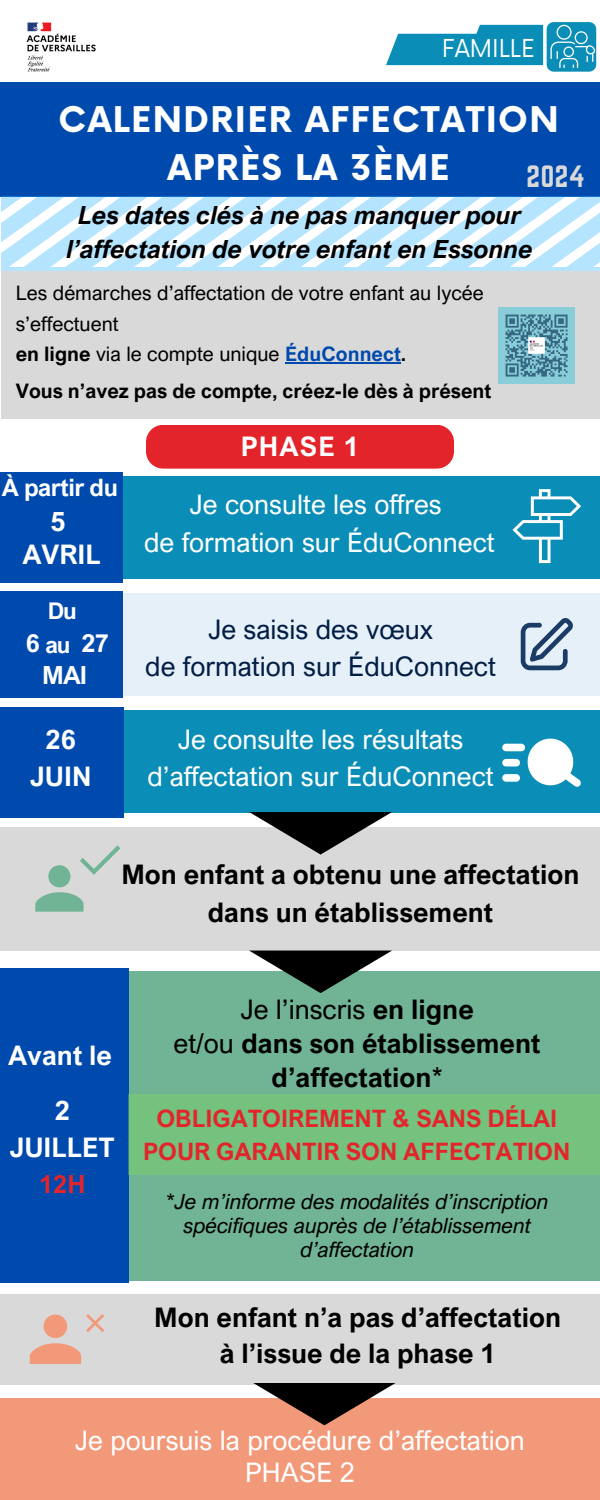
<style>
.page{position:relative;width:600px;height:1500px;background:#fff}
.page>*{position:absolute;margin:0;border:0;box-sizing:border-box;transform-origin:0 0}
.t1{font:700 34.5px/48.8px "Now";letter-spacing:.04em;color:#fff;text-align:center}
.t2{font:700 27px/37.5px "Arial Nova";color:#000;text-align:center}
.t3{font:27px/37.5px "Arial Nova";color:#fff;text-align:center}
.t4{font:27px/37.5px "Arial Nova";color:#021e45;text-align:center}
.t5{font:700 27px/37.5px "Arial Nova";color:#fff;text-align:center}
.t6{font:27px "Arial Nova";color:#000}
.t7{font:27px "Norwester";color:#d9d9d9}
.t8{font:italic 700 25px/34.5px "Arial Nova";color:#000;text-align:center}
.t9{font:700 25px/32.2px "Arial Nova";color:#fff;text-align:center}
.t10{font:700 25px "Arial Nova";color:#e3252b}
.t11{font:24.1px "Now";color:#fff}
.t12{font:700 24px/33px "Arial Nova";color:#e3252b;text-align:center}
.t13{font:700 24px "Arial Nova";letter-spacing:-.02em;color:#fff}
.t14{font:700 23px "Arial Nova";color:#fff}
.t15{font:italic 21px/24px "Arial Nova";color:#000;text-align:center}
.t16{font:20px/30.7px "Arial Nova";color:#000}
.t17{font:700 20px "Arial Nova";color:#000}
.s1{font-weight:700}
.s2{font-weight:700;color:#004aad}
.s3{font-size:23px}
.s4{font-weight:400}
</style>
<div class="page">
<svg style="left:386px;top:22px;width:211px;height:50px"></svg>
<div style="left:0;top:82px;width:600px;height:114px;background:#004aad"></div>
<img style="left:26px;top:22px;width:70px;height:50px">
<div style="left:2px;top:196px;width:598px;height:75px;background:#b5e4ff"></div>
<svg style="left:1px;top:197px;width:599px;height:70px"></svg>
<div style="left:1px;top:272px;width:599px;height:147px;background:#d9d9d9"></div>
<hr style="left:285px;top:362px;width:116px;height:2px;background:#004aad">
<div style="left:100px;top:476px;width:500px;height:102px;background:#0a8db6"></div>
<div style="left:0;top:472px;width:123px;height:111px;background:#004aad"></div>
<svg style="left:512px;top:489px;width:69px;height:74px"></svg>
<div style="left:100px;top:593px;width:500px;height:103px;background:#e5f0f8"></div>
<div style="left:0;top:591px;width:123px;height:107px;background:#004aad"></div>
<svg style="left:521px;top:618px;width:52px;height:52px"></svg>
<div style="left:111px;top:710px;width:489px;height:103px;background:#0a8db6"></div>
<div style="left:0;top:707px;width:123px;height:111px;background:#004aad"></div>
<div style="left:0;top:827px;width:600px;height:124px;background:#d9d9d9"></div>
<div style="left:14px;top:971px;width:586px;height:309px;background:#71b395"></div>
<div style="left:0;top:1294px;width:600px;height:90px;background:#d9d9d9"></div>
<svg style="left:30px;top:1314px;width:74px;height:50px"></svg>
<svg style="left:249px;top:812px;width:143px;height:43px"></svg>
<div style="left:0;top:969px;width:129px;height:314px;background:#004aad"></div>
<div style="left:0;top:1398px;width:600px;height:102px;background:#f2997a"></div>
<div style="left:146px;top:425px;width:308px;height:44px;background:#e3252b"></div>
<svg style="left:502px;top:738px;width:79px;height:49px"></svg>
<svg style="left:250px;top:951px;width:141px;height:42px"></svg>
<svg style="left:253px;top:1383px;width:143px;height:42px"></svg>
<svg style="left:35px;top:845px;width:85px;height:67px"></svg>
<div style="left:129px;top:1095px;width:471px;height:80px;background:#75c17e"></div>
<img style="left:499px;top:307px;width:76px;height:76px">
<p class="t11" style="left:442px;top:34px;width:95px">FAMILLE</p>
<p class="t1" style="left:59px;top:97px;width:502px">CALENDRIER AFFECTATION<br>APRÈS LA 3ÈME</p>
<p class="t7" style="left:527px;top:160px;width:60px">2024</p>
<h2 class="t8" style="left:67px;top:197px;width:468px">Les dates clés à ne pas manquer pour l’affectation de votre enfant en Essonne</h2>
<p class="t16" style="left:16px;top:277px;width:469px">Les démarches d’affectation de votre enfant au lycée s’effectuent</p>
<h1 class="t16" style="left:16px;top:338px;width:392px"><span class="s1">en ligne</span> via le compte unique <span class="s2">ÉduConnect</span><span class="s1">.</span></h1>
<h3 class="t17" style="left:16px;top:378px;width:477px">Vous n’avez pas de compte, créez-le dès à présent</h3>
<h5 class="t13" style="left:2px;top:472px;width:118px">À partir du</h5>
<p class="t5" style="left:22px;top:505px;width:80px;line-height:32.2px">5<br>AVRIL</p>
<p class="t14" style="left:48px;top:596px;width:30px">Du</p>
<h5 class="t9" style="left:26px;top:627px;width:85px">6 <span class="s3">au</span> 27<br>MAI</h5>
<h2 class="t5" style="left:30px;top:720px;width:63px">26<br>JUIN</h2>
<p class="t5" style="left:241px;top:427px;width:120px">PHASE 1</p>
<h2 class="t3" style="left:144px;top:485px;width:352px">Je consulte les offres<br>de formation sur ÉduConnect</h2>
<p class="t4" style="left:145px;top:610px;width:352px">Je saisis des vœux<br>de formation sur ÉduConnect</p>
<h4 class="t3" style="left:147px;top:720px;width:348px">Je consulte les résultats d’affectation sur ÉduConnect</h4>
<p class="t2" style="left:121px;top:855px;width:460px">Mon enfant a obtenu une affectation dans un établissement</p>
<p class="t5" style="left:8px;top:1036px;width:105px">Avant le</p>
<p class="t5" style="left:10px;top:1091px;width:107px">2<br>JUILLET</p>
<p class="t10" style="left:39px;top:1169px;width:48px">12H</p>
<p class="t6" style="left:240px;top:993px;width:235px">Je l’inscris <span class="s1">en ligne</span></p>
<p class="t2" style="left:174px;top:1026px;width:368px;line-height:33.8px"><span class="s4">et/ou</span> dans son établissement d’affectation<span class="s4">*</span></p>
<h2 class="t12" style="left:143px;top:1101px;width:429px">OBLIGATOIREMENT &amp; SANS DÉLAI<br>POUR GARANTIR SON AFFECTATION</h2>
<h5 class="t15" style="left:166px;top:1189px;width:384px">*Je m’informe des modalités d’inscription spécifiques auprès de l’établissement d’affectation</h5>
<p class="t2" style="left:154px;top:1300px;width:408px;line-height:35.2px">Mon enfant n’a pas d’affectation à l’issue de la phase 1</p>
<p class="t3" style="left:75px;top:1424px;width:452px;line-height:31.5px">Je poursuis la procédure d’affectation<br>PHASE 2</p>
</div>
